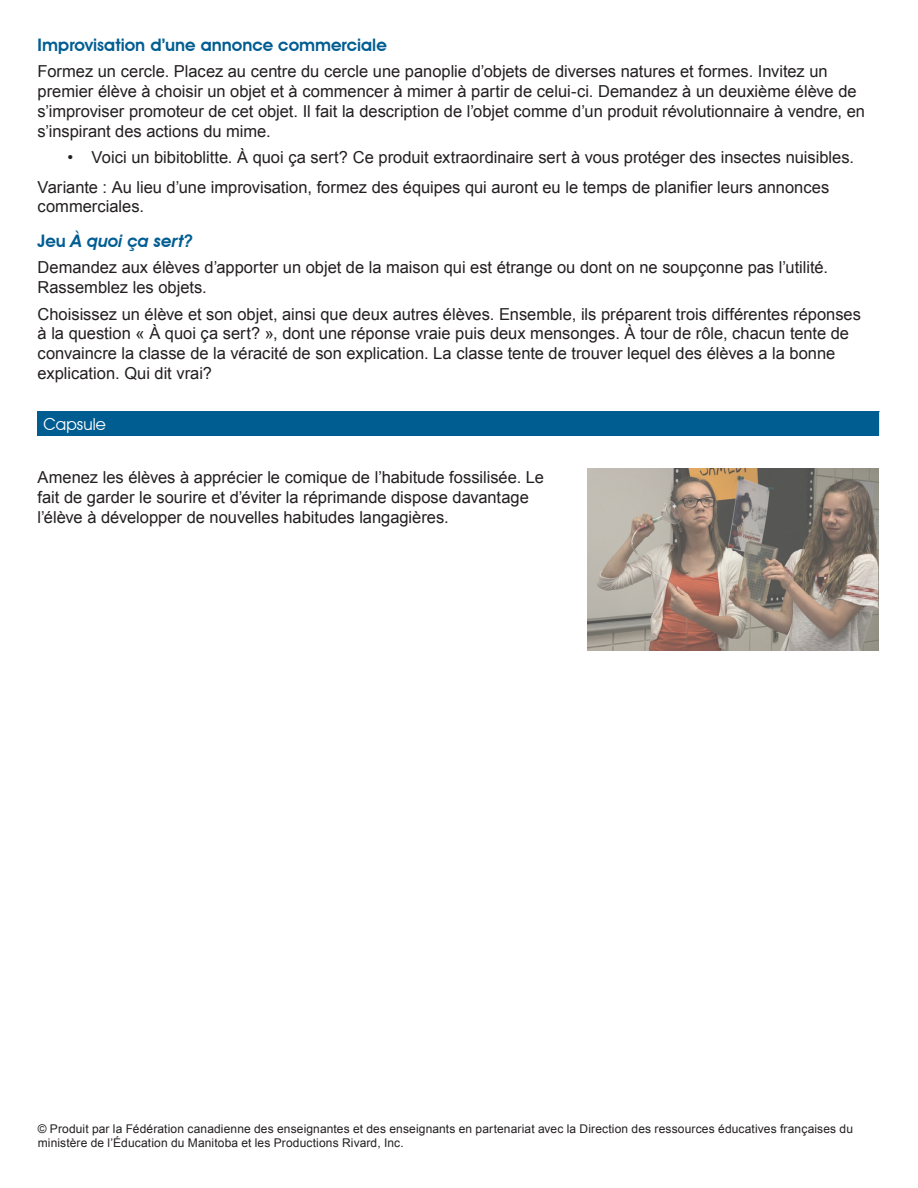
<style>
.page{position:relative;width:918px;height:1188px;background:#fff}
.page>*{position:absolute;margin:0;border:0;box-sizing:border-box;transform-origin:0 0}
.Subtitles{font:600 17.25px "Avant Garde IT Cby BT";color:#005d92}
.Subtitles-2{font:italic 600 17.25px "Avant Garde IT Cby BT";color:#005d92}
.Bodytext{font:16.5px/19.8px "Arial";color:#231f20}
.Boxed_text{font:16.5px "Avant Garde IT Cby BT";letter-spacing:.005em;color:#fff}
.Bodytext-2{font:12px/14.4px "Arial";letter-spacing:.01em;color:#231f20}
.s1{font-style:normal}
</style>
<div class="page">
<div style="left:38px;top:412px;width:842px;height:24px;background:#005d92"></div>
<svg style="left:879px;top:412px;width:1px;height:24px"></svg>
<img style="left:587px;top:469px;width:292px;height:182px">
<p class="Subtitles" style="left:38px;top:34px;width:351px">Improvisation d’une annonce commerciale</p>
<p class="Bodytext" style="left:38px;top:62px;width:829px">Formez un cercle. Placez au centre du cercle une panoplie d’objets de diverses natures et formes. Invitez un premier élève à choisir un objet et à commencer à mimer à partir de celui-ci. Demandez à un deuxième élève de s’improviser promoteur de cet objet. Il fait la description de l’objet comme d’un produit révolutionnaire à vendre, en s’inspirant des actions du mime.</p>
<p class="Bodytext" style="left:68px;top:148px;width:788px">• Voici un bibitoblitte. À quoi ça sert? Ce produit extraordinaire sert à vous protéger des insectes nuisibles.</p>
<p class="Bodytext" style="left:38px;top:177px;width:793px">Variante : Au lieu d’une improvisation, formez des équipes qui auront eu le temps de planifier leurs annonces commerciales.</p>
<p class="Subtitles-2" style="left:38px;top:230px;width:157px"><span class="s1">Jeu</span> À quoi ça sert?</p>
<p class="Bodytext" style="left:38px;top:257px;width:792px">Demandez aux élèves d’apporter un objet de la maison qui est étrange ou dont on ne soupçonne pas l’utilité.<br>Rassemblez les objets.</p>
<p class="Bodytext" style="left:38px;top:304px;width:825px">Choisissez un élève et son objet, ainsi que deux autres élèves. Ensemble, ils préparent trois différentes réponses à la question « À quoi ça sert? », dont une réponse vraie puis deux mensonges. À tour de rôle, chacun tente de convaincre la classe de la véracité de son explication. La classe tente de trouver lequel des élèves a la bonne explication. Qui dit vrai?</p>
<p class="Boxed_text" style="left:44px;top:414px;width:64px">Capsule</p>
<p class="Bodytext" style="left:38px;top:467px;width:508px">Amenez les élèves à apprécier le comique de l’habitude fossilisée. Le fait de garder le sourire et d’éviter la réprimande dispose davantage l’élève à développer de nouvelles habitudes langagières.</p>
<p class="Bodytext-2" style="left:38px;top:1121px;width:817px">© Produit par la Fédération canadienne des enseignantes et des enseignants en partenariat avec la Direction des ressources éducatives françaises du ministère de l’Éducation du Manitoba et les Productions Rivard, Inc.</p>
</div>
